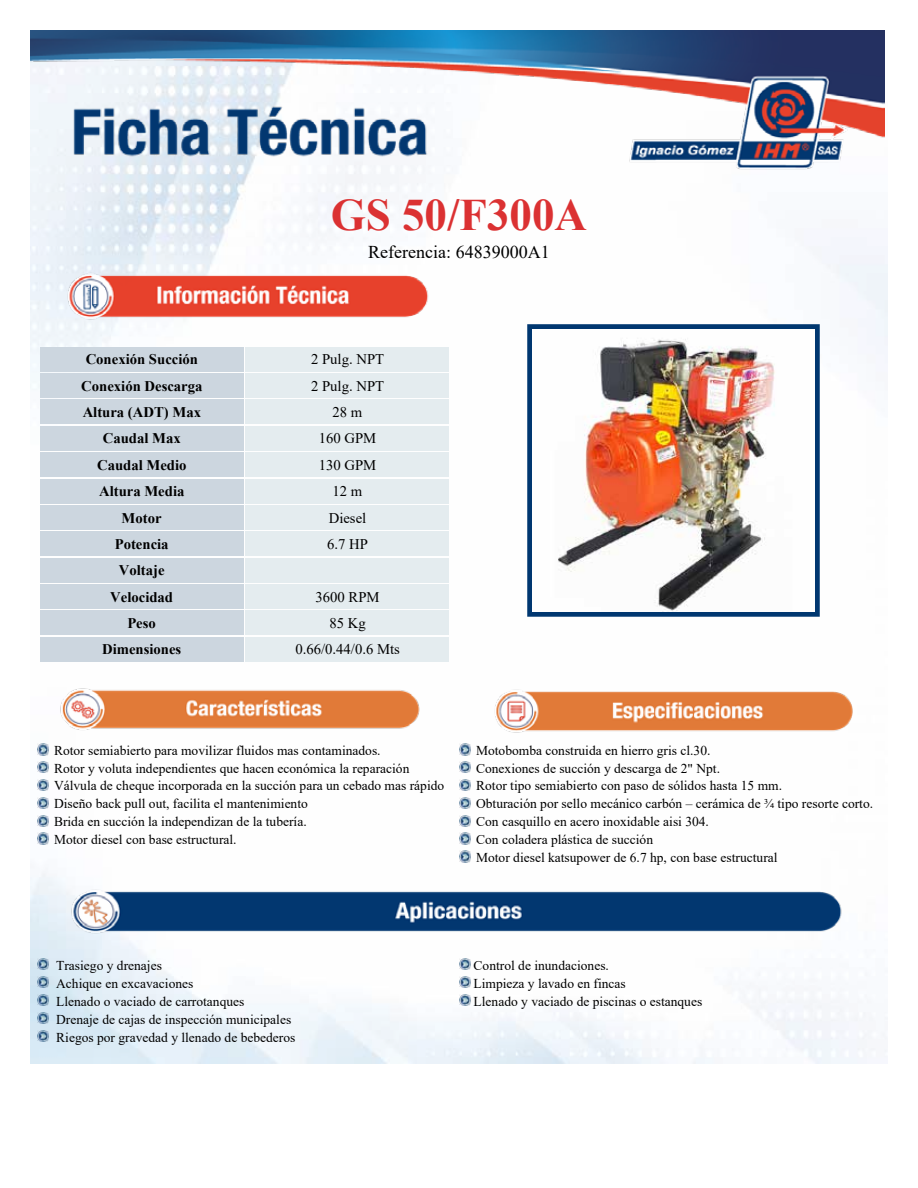
<style>
.page{position:relative;width:918px;height:1188px;background:#fff}
.page>*{position:absolute;margin:0;border:0;box-sizing:border-box;transform-origin:0 0}
.t1{font:700 45px "Times New Roman";color:#db3132}
.t2{font:18px "Times New Roman";color:#000}
.t3{font:700 14.7px/26.4px "Times New Roman";color:#000;text-align:center}
.t4{font:14.7px "Times New Roman";color:#000}
.t5{font:13.5px/17.9px "Times New Roman";color:#000}
</style>
<div class="page">
<img style="left:30px;top:188px;width:858px;height:875px">
<img style="left:30px;top:30px;width:855px;height:158px">
<img style="left:51px;top:262px;width:387px;height:68px">
<div style="left:527px;top:324px;width:293px;height:293px;border:6px solid #003770"></div>
<img style="left:533px;top:330px;width:281px;height:281px">
<div style="left:40px;top:347px;width:203px;height:24px;background:#ccd6df"></div>
<div style="left:246px;top:347px;width:203px;height:24px;background:#e4ecef"></div>
<div style="left:40px;top:373px;width:203px;height:25px;background:#ccd6df"></div>
<div style="left:246px;top:373px;width:203px;height:25px;background:#e4ecef"></div>
<div style="left:40px;top:400px;width:203px;height:24px;background:#ccd6df"></div>
<div style="left:246px;top:400px;width:203px;height:24px;background:#e4ecef"></div>
<div style="left:40px;top:426px;width:203px;height:24px;background:#ccd6df"></div>
<div style="left:246px;top:426px;width:203px;height:24px;background:#e4ecef"></div>
<div style="left:40px;top:453px;width:203px;height:24px;background:#ccd6df"></div>
<div style="left:246px;top:453px;width:203px;height:24px;background:#e4ecef"></div>
<div style="left:40px;top:479px;width:203px;height:24px;background:#ccd6df"></div>
<div style="left:246px;top:479px;width:203px;height:24px;background:#e4ecef"></div>
<div style="left:40px;top:505px;width:203px;height:24px;background:#ccd6df"></div>
<div style="left:246px;top:505px;width:203px;height:24px;background:#e4ecef"></div>
<div style="left:40px;top:532px;width:203px;height:24px;background:#ccd6df"></div>
<div style="left:246px;top:532px;width:203px;height:24px;background:#e4ecef"></div>
<div style="left:40px;top:558px;width:203px;height:24px;background:#ccd6df"></div>
<div style="left:246px;top:558px;width:203px;height:24px;background:#e4ecef"></div>
<div style="left:40px;top:584px;width:203px;height:25px;background:#ccd6df"></div>
<div style="left:246px;top:584px;width:203px;height:25px;background:#e4ecef"></div>
<div style="left:40px;top:611px;width:203px;height:24px;background:#ccd6df"></div>
<div style="left:246px;top:611px;width:203px;height:24px;background:#e4ecef"></div>
<div style="left:40px;top:637px;width:203px;height:24px;background:#ccd6df"></div>
<div style="left:246px;top:637px;width:203px;height:24px;background:#e4ecef"></div>
<img style="left:51px;top:679px;width:387px;height:61px">
<img style="left:480px;top:679px;width:387px;height:61px">
<svg style="left:38px;top:744px;width:11px;height:11px"></svg>
<svg style="left:38px;top:762px;width:11px;height:11px"></svg>
<svg style="left:38px;top:779px;width:11px;height:12px"></svg>
<svg style="left:38px;top:797px;width:11px;height:12px"></svg>
<svg style="left:38px;top:815px;width:11px;height:11px"></svg>
<svg style="left:38px;top:833px;width:11px;height:11px"></svg>
<svg style="left:459px;top:744px;width:11px;height:11px"></svg>
<svg style="left:459px;top:762px;width:11px;height:11px"></svg>
<svg style="left:459px;top:779px;width:11px;height:12px"></svg>
<svg style="left:459px;top:797px;width:11px;height:12px"></svg>
<svg style="left:459px;top:815px;width:11px;height:11px"></svg>
<svg style="left:459px;top:833px;width:11px;height:11px"></svg>
<svg style="left:459px;top:851px;width:11px;height:11px"></svg>
<img style="left:54px;top:865px;width:810px;height:90px">
<svg style="left:38px;top:958px;width:11px;height:12px"></svg>
<svg style="left:38px;top:976px;width:11px;height:12px"></svg>
<svg style="left:38px;top:994px;width:11px;height:12px"></svg>
<svg style="left:38px;top:1012px;width:11px;height:12px"></svg>
<svg style="left:38px;top:1030px;width:11px;height:12px"></svg>
<svg style="left:459px;top:958px;width:11px;height:12px"></svg>
<svg style="left:459px;top:976px;width:11px;height:12px"></svg>
<svg style="left:459px;top:994px;width:11px;height:12px"></svg>
<h1 class="t1" style="left:331px;top:183px;width:258px">GS 50/F300A</h1>
<h2 class="t2" style="left:368px;top:239px;width:183px">Referencia: 64839000A1</h2>
<p class="t3" style="left:86px;top:346px;width:114px">Conexión Succión</p>
<p class="t4" style="left:311px;top:349px;width:75px">2 Pulg. NPT</p>
<p class="t3" style="left:81px;top:372px;width:123px">Conexión Descarga</p>
<p class="t4" style="left:311px;top:375px;width:75px">2 Pulg. NPT</p>
<p class="t3" style="left:83px;top:399px;width:120px">Altura (ADT) Max</p>
<p class="t4" style="left:333px;top:402px;width:31px">28 m</p>
<p class="t3" style="left:103px;top:425px;width:79px">Caudal Max</p>
<p class="t4" style="left:319px;top:428px;width:59px">160 GPM</p>
<p class="t3" style="left:97px;top:451px;width:91px">Caudal Medio</p>
<p class="t4" style="left:319px;top:455px;width:59px">130 GPM</p>
<p class="t3" style="left:99px;top:478px;width:87px">Altura Media</p>
<p class="t4" style="left:333px;top:481px;width:31px">12 m</p>
<p class="t3" style="left:122px;top:504px;width:41px">Motor</p>
<p class="t4" style="left:329px;top:507px;width:39px">Diesel</p>
<p class="t3" style="left:115px;top:530px;width:55px">Potencia</p>
<p class="t4" style="left:327px;top:534px;width:42px">6.7 HP</p>
<p class="t3" style="left:110px;top:557px;width:64px">Voltaje<br>Velocidad</p>
<p class="t4" style="left:316px;top:586px;width:66px">3600 RPM</p>
<p class="t3" style="left:127px;top:610px;width:30px">Peso</p>
<p class="t4" style="left:329px;top:613px;width:38px">85 Kg</p>
<p class="t3" style="left:102px;top:636px;width:81px">Dimensiones</p>
<p class="t4" style="left:295px;top:639px;width:106px">0.66/0.44/0.6 Mts</p>
<p class="t5" style="left:54px;top:741px;width:392px">Rotor semiabierto para movilizar fluidos mas contaminados.<br>Rotor y voluta independientes que hacen económica la reparación Válvula de cheque incorporada en la succión para un cebado mas rápido Diseño back pull out, facilita el mantenimiento<br>Brida en succión la independizan de la tubería.<br>Motor diesel con base estructural.</p>
<p class="t5" style="left:476px;top:741px;width:399px">Motobomba construida en hierro gris cl.30.<br>Conexiones de succión y descarga de 2" Npt.<br>Rotor tipo semiabierto con paso de sólidos hasta 15 mm.<br>Obturación por sello mecánico carbón – cerámica de ¾ tipo resorte corto.<br>Con casquillo en acero inoxidable aisi 304.<br>Con coladera plástica de succión<br>Motor diesel katsupower de 6.7 hp, con base estructural</p>
<p class="t5" style="left:56px;top:956px;width:241px">Trasiego y drenajes<br>Achique en excavaciones<br>Llenado o vaciado de carrotanques<br>Drenaje de cajas de inspección municipales Riegos por gravedad y llenado de bebederos</p>
<p class="t5" style="left:474px;top:956px;width:230px">Control de inundaciones.<br>Limpieza y lavado en fincas<br>Llenado y vaciado de piscinas o estanques</p>
</div>
